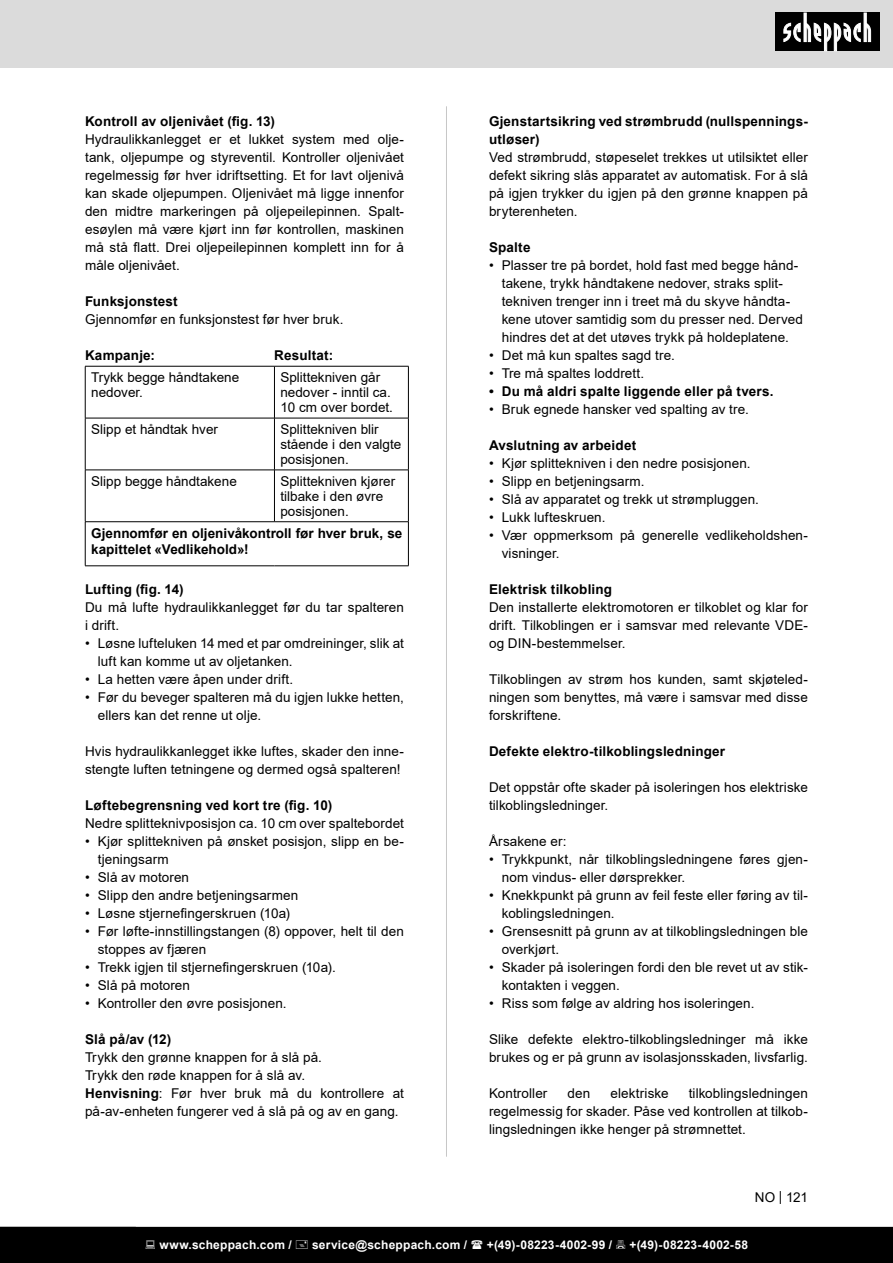
<style>
.page{position:relative;width:893px;height:1263px;background:#fff}
.page>*{position:absolute;margin:0;border:0;box-sizing:border-box;transform-origin:0 0}
.Basiseinstellung{font:13.5px/18px "Arial";letter-spacing:.005em;color:#000}
.Basiseinstellung-2{font:700 13.5px/18px "Arial";letter-spacing:.01em;color:#000}
.Grundtext_Bold{font:700 13.5px "Arial";letter-spacing:.015em;color:#000}
.t1{font:700 12px "Arial";letter-spacing:.02em;color:#fff}
.s1{font-weight:700}
</style>
<div class="page">
<div style="left:0;top:0;width:893px;height:67px;background:#dbdbdb"></div>
<div style="left:775px;top:13px;width:105px;height:38px;background:#000"></div>
<svg style="left:783px;top:13px;width:88px;height:38px"></svg>
<hr style="left:446px;top:106px;width:1px;height:1051px;background:#c7c7c7">
<hr style="left:85px;top:366px;width:189px;height:1px;background:#000">
<hr style="left:85px;top:366px;width:1px;height:52px;background:#000">
<hr style="left:274px;top:366px;width:135px;height:1px;background:#000">
<hr style="left:274px;top:366px;width:1px;height:52px;background:#000">
<hr style="left:408px;top:366px;width:1px;height:52px;background:#000">
<hr style="left:85px;top:418px;width:189px;height:1px;background:#000">
<hr style="left:85px;top:418px;width:1px;height:52px;background:#000">
<hr style="left:274px;top:418px;width:135px;height:1px;background:#000">
<hr style="left:274px;top:418px;width:1px;height:52px;background:#000">
<hr style="left:408px;top:418px;width:1px;height:52px;background:#000">
<hr style="left:85px;top:470px;width:189px;height:1px;background:#000">
<hr style="left:85px;top:470px;width:1px;height:51px;background:#000">
<hr style="left:274px;top:470px;width:135px;height:1px;background:#000">
<hr style="left:274px;top:470px;width:1px;height:51px;background:#000">
<hr style="left:408px;top:470px;width:1px;height:51px;background:#000">
<hr style="left:85px;top:521px;width:189px;height:1px;background:#000">
<hr style="left:85px;top:522px;width:1px;height:44px;background:#000">
<hr style="left:274px;top:521px;width:135px;height:1px;background:#000">
<hr style="left:408px;top:522px;width:1px;height:44px;background:#000">
<hr style="left:85px;top:565px;width:189px;height:1px;background:#000">
<hr style="left:274px;top:565px;width:135px;height:1px;background:#000">
<div style="left:0;top:1227px;width:893px;height:36px;background:#000"></div>
<p class="Basiseinstellung-2" style="left:85px;top:112px;width:192px">Kontroll av oljenivået (fig. 13)</p>
<p class="Basiseinstellung" style="left:85px;top:130px;width:320px;text-align:justify">Hydraulikkanlegget er et lukket system med olje&shy;tank, oljepumpe og styreventil. Kontroller oljenivået regelmessig før hver idriftsetting. Et for lavt oljenivå kan skade oljepumpen. Oljenivået må ligge innenfor den midtre markeringen på oljepeilepinnen. Spalt&shy;esøylen må være kjørt inn før kontrollen, maskinen må stå flatt. Drei oljepeilepinnen komplett inn for å måle oljenivået.</p>
<p class="Basiseinstellung-2" style="left:85px;top:292px;width:94px">Funksjonstest</p>
<p class="Basiseinstellung" style="left:85px;top:310px;width:260px">Gjennomfør en funksjonstest før hver bruk.</p>
<p class="Basiseinstellung-2" style="left:85px;top:346px;width:72px">Kampanje:</p>
<p class="Basiseinstellung-2" style="left:274px;top:346px;width:60px">Resultat:</p>
<p class="Basiseinstellung" style="left:91px;top:370px;width:150px;line-height:15px">Trykk begge håndtakene nedover.</p>
<p class="Basiseinstellung" style="left:280px;top:370px;width:114px;line-height:15px">Splittekniven går nedover - inntil ca.<br>10 cm over bordet.</p>
<p class="Basiseinstellung" style="left:91px;top:420px;width:128px">Slipp et håndtak hver</p>
<p class="Basiseinstellung" style="left:280px;top:422px;width:122px;line-height:15px">Splittekniven blir stående i den valgte posisjonen.</p>
<p class="Basiseinstellung" style="left:91px;top:472px;width:147px">Slipp begge håndtakene</p>
<p class="Basiseinstellung" style="left:280px;top:473px;width:116px;line-height:15px">Splittekniven kjører tilbake i den øvre posisjonen.</p>
<p class="Basiseinstellung-2" style="left:91px;top:525px;width:313px;line-height:16.5px">Gjennomfør en oljenivåkontroll før hver bruk, se kapittelet «Vedlikehold»!</p>
<p class="Basiseinstellung-2" style="left:85px;top:580px;width:100px">Lufting (fig. 14)</p>
<p class="Basiseinstellung" style="left:85px;top:598px;width:320px">Du må lufte hydraulikkanlegget før du tar spalteren i drift.</p>
<p class="Basiseinstellung" style="left:98px;top:634px;width:308px;text-indent:-13px">• Løsne lufteluken 14 med et par omdreininger, slik at luft kan komme ut av oljetanken.</p>
<p class="Basiseinstellung" style="left:85px;top:670px;width:210px">• La hetten være åpen under drift.</p>
<p class="Basiseinstellung" style="left:98px;top:688px;width:308px;text-indent:-13px">• Før du beveger spalteren må du igjen lukke hetten, ellers kan det renne ut olje.</p>
<p class="Basiseinstellung" style="left:85px;top:742px;width:320px">Hvis hydraulikkanlegget ikke luftes, skader den inne&shy;stengte luften tetningene og dermed også spalteren!</p>
<p class="Basiseinstellung-2" style="left:85px;top:796px;width:249px">Løftebegrensning ved kort tre (fig. 10)</p>
<p class="Basiseinstellung" style="left:85px;top:814px;width:320px">Nedre splitteknivposisjon ca. 10 cm over spaltebordet</p>
<p class="Basiseinstellung" style="left:98px;top:832px;width:308px;text-indent:-13px">• Kjør splittekniven på ønsket posisjon, slipp en be&shy;tjeningsarm</p>
<p class="Basiseinstellung" style="left:85px;top:868px;width:106px">• Slå av motoren</p>
<p class="Basiseinstellung" style="left:85px;top:886px;width:215px">• Slipp den andre betjeningsarmen</p>
<p class="Basiseinstellung" style="left:85px;top:904px;width:207px">• Løsne stjernefingerskruen (10a)</p>
<p class="Basiseinstellung" style="left:98px;top:922px;width:308px;text-indent:-13px">• Før løfte-innstillingstangen (8) oppover, helt til den stoppes av fjæren</p>
<p class="Basiseinstellung" style="left:85px;top:958px;width:252px">• Trekk igjen til stjernefingerskruen (10a).</p>
<p class="Basiseinstellung" style="left:85px;top:976px;width:107px">• Slå på motoren</p>
<p class="Basiseinstellung" style="left:85px;top:994px;width:203px">• Kontroller den øvre posisjonen.</p>
<p class="Basiseinstellung-2" style="left:85px;top:1030px;width:88px">Slå på/av (12)</p>
<p class="Basiseinstellung" style="left:85px;top:1048px;width:238px">Trykk den grønne knappen for å slå på.</p>
<p class="Basiseinstellung" style="left:85px;top:1066px;width:222px">Trykk den røde knappen for å slå av.</p>
<p class="Basiseinstellung" style="left:85px;top:1084px;width:320px"><span class="s1">Henvisning</span>: Før hver bruk må du kontrollere at på-av-enheten fungerer ved å slå på og av en gang.</p>
<p class="Basiseinstellung-2" style="left:489px;top:112px;width:320px">Gjenstartsikring ved strømbrudd (nullspennings&shy;utløser)</p>
<p class="Basiseinstellung" style="left:489px;top:148px;width:320px;text-align:justify">Ved strømbrudd, støpeselet trekkes ut utilsiktet eller defekt sikring slås apparatet av automatisk. For å slå på igjen trykker du igjen på den grønne knappen på bryterenheten.</p>
<p class="Basiseinstellung-2" style="left:489px;top:238px;width:43px">Spalte</p>
<p class="Basiseinstellung" style="left:502px;top:256px;width:303px;text-indent:-13px">• Plasser tre på bordet, hold fast med begge hånd&shy;takene, trykk håndtakene nedover, straks split&shy;tekniven trenger inn i treet må du skyve håndta&shy;kene utover samtidig som du presser ned. Derved hindres det at det utøves trykk på holdeplatene.</p>
<p class="Basiseinstellung" style="left:489px;top:346px;width:187px">• Det må kun spaltes sagd tre.</p>
<p class="Basiseinstellung" style="left:489px;top:364px;width:157px">• Tre må spaltes loddrett.</p>
<p class="Basiseinstellung-2" style="left:489px;top:382px;width:286px">• Du må aldri spalte liggende eller på tvers.</p>
<p class="Basiseinstellung" style="left:489px;top:400px;width:261px">• Bruk egnede hansker ved spalting av tre.</p>
<p class="Basiseinstellung-2" style="left:489px;top:436px;width:149px">Avslutning av arbeidet</p>
<p class="Basiseinstellung" style="left:489px;top:454px;width:263px">• Kjør splittekniven i den nedre posisjonen.</p>
<p class="Basiseinstellung" style="left:489px;top:472px;width:157px">• Slipp en betjeningsarm.</p>
<p class="Basiseinstellung" style="left:489px;top:490px;width:271px">• Slå av apparatet og trekk ut strømpluggen.</p>
<p class="Basiseinstellung" style="left:489px;top:508px;width:118px">• Lukk lufteskruen.</p>
<p class="Basiseinstellung" style="left:502px;top:526px;width:308px;text-indent:-13px">• Vær oppmerksom på generelle vedlikeholdshen&shy;visninger.</p>
<p class="Grundtext_Bold" style="left:489px;top:580px;width:125px">Elektrisk tilkobling</p>
<p class="Basiseinstellung" style="left:489px;top:598px;width:320px;text-align:justify">Den installerte elektromotoren er tilkoblet og klar for drift. Tilkoblingen er i samsvar med relevante VDE&shy;og DIN-bestemmelser.</p>
<p class="Basiseinstellung" style="left:489px;top:670px;width:320px;text-align:justify">Tilkoblingen av strøm hos kunden, samt skjøteled&shy;ningen som benyttes, må være i samsvar med disse forskriftene.</p>
<p class="Basiseinstellung-2" style="left:489px;top:742px;width:238px">Defekte elektro-tilkoblingsledninger</p>
<p class="Basiseinstellung" style="left:489px;top:778px;width:320px">Det oppstår ofte skader på isoleringen hos elektriske tilkoblingsledninger.</p>
<p class="Basiseinstellung" style="left:489px;top:832px;width:79px">Årsakene er:</p>
<p class="Basiseinstellung" style="left:502px;top:850px;width:308px;text-indent:-13px">• Trykkpunkt, når tilkoblingsledningene føres gjen&shy;nom vindus- eller dørsprekker.</p>
<p class="Basiseinstellung" style="left:502px;top:886px;width:308px;text-indent:-13px">• Knekkpunkt på grunn av feil feste eller føring av til&shy;koblingsledningen.</p>
<p class="Basiseinstellung" style="left:502px;top:922px;width:308px;text-indent:-13px">• Grensesnitt på grunn av at tilkoblingsledningen ble overkjørt.</p>
<p class="Basiseinstellung" style="left:502px;top:958px;width:308px;text-indent:-13px">• Skader på isoleringen fordi den ble revet ut av stik&shy;kontakten i veggen.</p>
<p class="Basiseinstellung" style="left:489px;top:994px;width:267px">• Riss som følge av aldring hos isoleringen.</p>
<p class="Basiseinstellung" style="left:489px;top:1030px;width:320px">Slike defekte elektro-tilkoblingsledninger må ikke brukes og er på grunn av isolasjonsskaden, livsfarlig.</p>
<p class="Basiseinstellung" style="left:489px;top:1084px;width:60px">Kontroller</p>
<p class="Basiseinstellung" style="left:568px;top:1084px;width:24px">den</p>
<p class="Basiseinstellung" style="left:610px;top:1084px;width:60px">elektriske</p>
<p class="Basiseinstellung" style="left:489px;top:1084px;width:320px;text-align:justify;text-indent:200px">tilkoblingsledningen regelmessig for skader. Påse ved kontrollen at tilkob&shy;lingsledningen ikke henger på strømnettet.</p>
<p class="Basiseinstellung" style="left:755px;top:1188px;width:55px">NO | 121</p>
<p class="t1" style="left:159px;top:1236px;width:134px">www.scheppach.com /</p>
<p class="t1" style="left:312px;top:1236px;width:157px">service@scheppach.com /</p>
<p class="t1" style="left:487px;top:1236px;width:127px">+(49)-08223-4002-99 /</p>
<p class="t1" style="left:629px;top:1236px;width:120px">+(49)-08223-4002-58</p>
</div>
